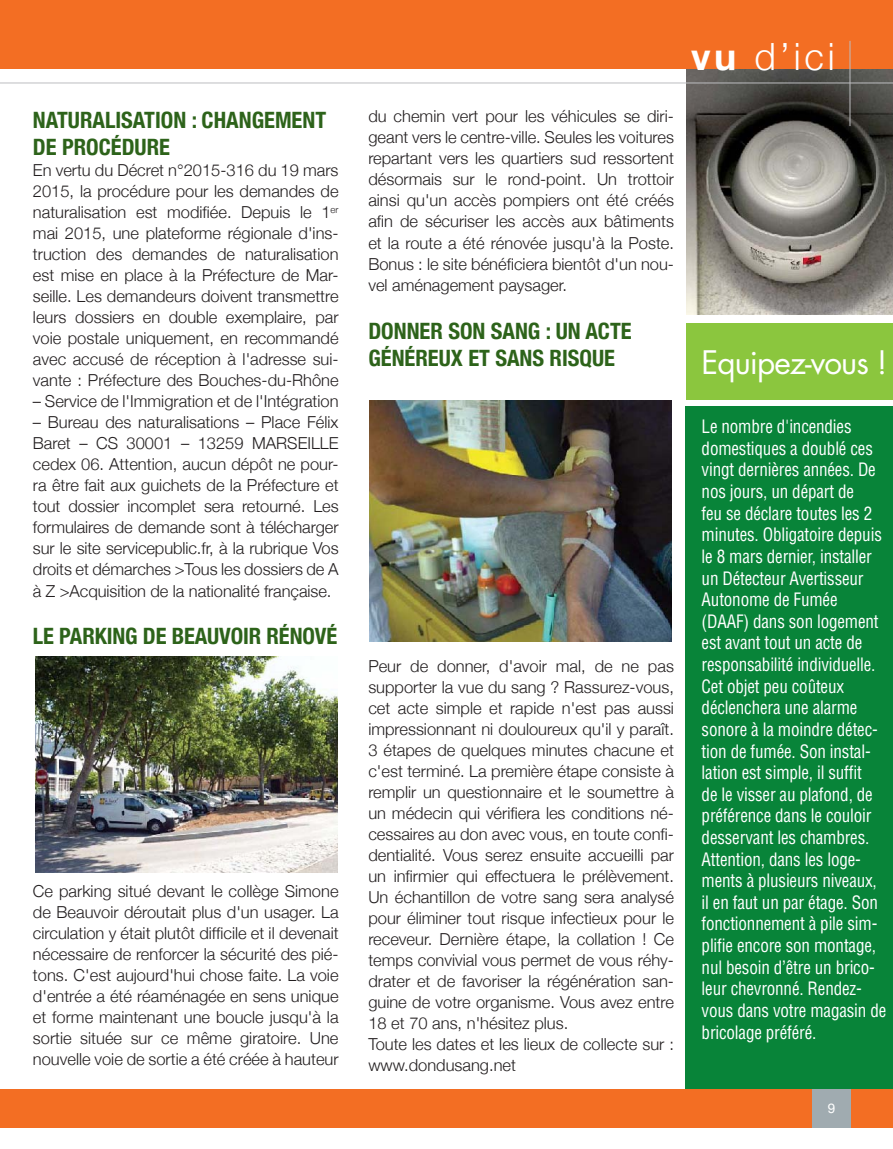
<style>
.page{position:relative;width:893px;height:1149px;background:#fff}
.page>*{position:absolute;margin:0;border:0;box-sizing:border-box;transform-origin:0 0}
.t1{font:300 37.5px "Helvetica Neue";color:#fff}
.t2{font:31.5px "Futura";letter-spacing:-.03em;color:#fff}
.t3{font:700 condensed 22.5px/27px "Helvetica Neue";color:#2d631a}
.t4{font:condensed 18px/21.6px "Helvetica";letter-spacing:-.01em;color:#fff;scale:.95 1}
.t5{font:300 16.5px/21px "Helvetica Neue";color:#231f20;text-align:justify}
.t6{font:13.5px "Helvetica Neue";color:#fff}
.s1{font-weight:700}
</style>
<div class="page">
<img style="left:686px;top:68px;width:207px;height:247px">
<div style="left:686px;top:406px;width:207px;height:688px;background:#088439"></div>
<div style="left:0;top:1089px;width:893px;height:38px;background:#f36e23"></div>
<div style="left:0;top:0;width:893px;height:68px;background:#f36e23"></div>
<hr style="left:0;top:83px;width:893px;height:1px;background:#bcbdc0">
<hr style="left:850px;top:41px;width:1px;height:85px;background:#bcbdc0">
<div style="left:812px;top:1089px;width:38px;height:38px;background:#a0abb0"></div>
<div style="left:686px;top:323px;width:207px;height:77px;background:#8bc63e"></div>
<img style="left:370px;top:400px;width:302px;height:241px">
<img style="left:35px;top:656px;width:302px;height:215px">
<h3 class="t3" style="left:33px;top:106px;width:295px">NATURALISATION : CHANGEMENT<br>DE PROCÉDURE</h3>
<p class="t5" style="left:33px;top:159px;width:307px">En vertu du Décret n°2015-316 du 19 mars 2015, la procédure pour les demandes de naturalisation est modifiée. Depuis le 1<sup>er </sup>mai 2015, une plateforme régionale d'ins&shy;truction des demandes de naturalisation est mise en place à la Préfecture de Mar&shy;seille. Les demandeurs doivent transmettre leurs dossiers en double exemplaire, par voie postale uniquement, en recommandé avec accusé de réception à l'adresse sui&shy;vante : Préfecture des Bouches-du-Rhône</p>
<p class="t5" style="left:33px;top:390px;width:307px">– Service de l'Immigration et de l'Intégration</p>
<p class="t5" style="left:33px;top:411px;width:307px">– Bureau des naturalisations – Place Félix Baret – CS 30001 – 13259 MARSEILLE cedex 06. Attention, aucun dépôt ne pour&shy;ra être fait aux guichets de la Préfecture et tout dossier incomplet sera retourné. Les formulaires de demande sont à télécharger sur le site servicepublic.fr, à la rubrique Vos droits et démarches &gt;Tous les dossiers de A à Z &gt;Acquisition de la nationalité française.</p>
<h3 class="t3" style="left:33px;top:622px;width:306px">LE PARKING DE BEAUVOIR RÉNOVÉ</h3>
<p class="t5" style="left:33px;top:879px;width:307px">Ce parking situé devant le collège Simone de Beauvoir déroutait plus d'un usager. La circulation y était plutôt difficile et il devenait nécessaire de renforcer la sécurité des pié&shy;tons. C'est aujourd'hui chose faite. La voie d'entrée a été réaménagée en sens unique et forme maintenant une boucle jusqu'à la sortie située sur ce même giratoire. Une nouvelle voie de sortie a été créée à hauteur</p>
<p class="t5" style="left:368px;top:106px;width:307px">du chemin vert pour les véhicules se diri&shy;geant vers le centre-ville. Seules les voitures repartant vers les quartiers sud ressortent désormais sur le rond-point. Un trottoir ainsi qu'un accès pompiers ont été créés afin de sécuriser les accès aux bâtiments et la route a été rénovée jusqu'à la Poste.<br>Bonus : le site bénéficiera bientôt d'un nou&shy;vel aménagement paysager.</p>
<h3 class="t3" style="left:368px;top:316px;width:265px">DONNER SON SANG : UN ACTE<br>GÉNÉREUX ET SANS RISQUE</h3>
<p class="t5" style="left:368px;top:655px;width:307px;text-align:left">Peur de donner, d'avoir mal, de ne pas supporter la vue du sang ? Rassurez-vous, cet acte simple et rapide n'est pas aussi impressionnant ni douloureux qu'il y paraît.<br>3 étapes de quelques minutes chacune et c'est terminé. La première étape consiste à remplir un questionnaire et le soumettre à un médecin qui vérifiera les conditions né&shy;cessaires au don avec vous, en toute confi&shy;dentialité. Vous serez ensuite accueilli par un infirmier qui effectuera le prélèvement.<br>Un échantillon de votre sang sera analysé pour éliminer tout risque infectieux pour le receveur. Dernière étape, la collation ! Ce temps convivial vous permet de vous réhy&shy;drater et de favoriser la régénération san&shy;guine de votre organisme. Vous avez entre 18 et 70 ans, n'hésitez plus.<br>Toute les dates et les lieux de collecte sur : www.dondusang.net</p>
<h1 class="t1" style="left:691px;top:33px;width:145px"><span class="s1">vu</span> d’ici</h1>
<h2 class="t2" style="left:702px;top:340px;width:187px">Equipez-vous !</h2>
<p class="t4" style="left:702px;top:415px;width:196px">Le nombre d'incendies domestiques a doublé ces vingt dernières années. De nos jours, un départ de<br>feu se déclare toutes les 2 minutes. Obligatoire depuis le 8 mars dernier, installer un Détecteur Avertisseur<br>Autonome de Fumée (DAAF) dans son logement est avant tout un acte de responsabilité individuelle.<br>Cet objet peu coûteux déclenchera une alarme sonore à la moindre détec&shy;tion de fumée. Son instal&shy;lation est simple, il suffit<br>de le visser au plafond, de préférence dans le couloir desservant les chambres.<br>Attention, dans les loge&shy;ments à plusieurs niveaux, il en faut un par étage. Son fonctionnement à pile sim&shy;plifie encore son montage, nul besoin d’être un brico&shy;leur chevronné. Rendez&shy;vous dans votre magasin de bricolage préféré.</p>
<p class="t6" style="left:828px;top:1099px;width:9px">9</p>
</div>
